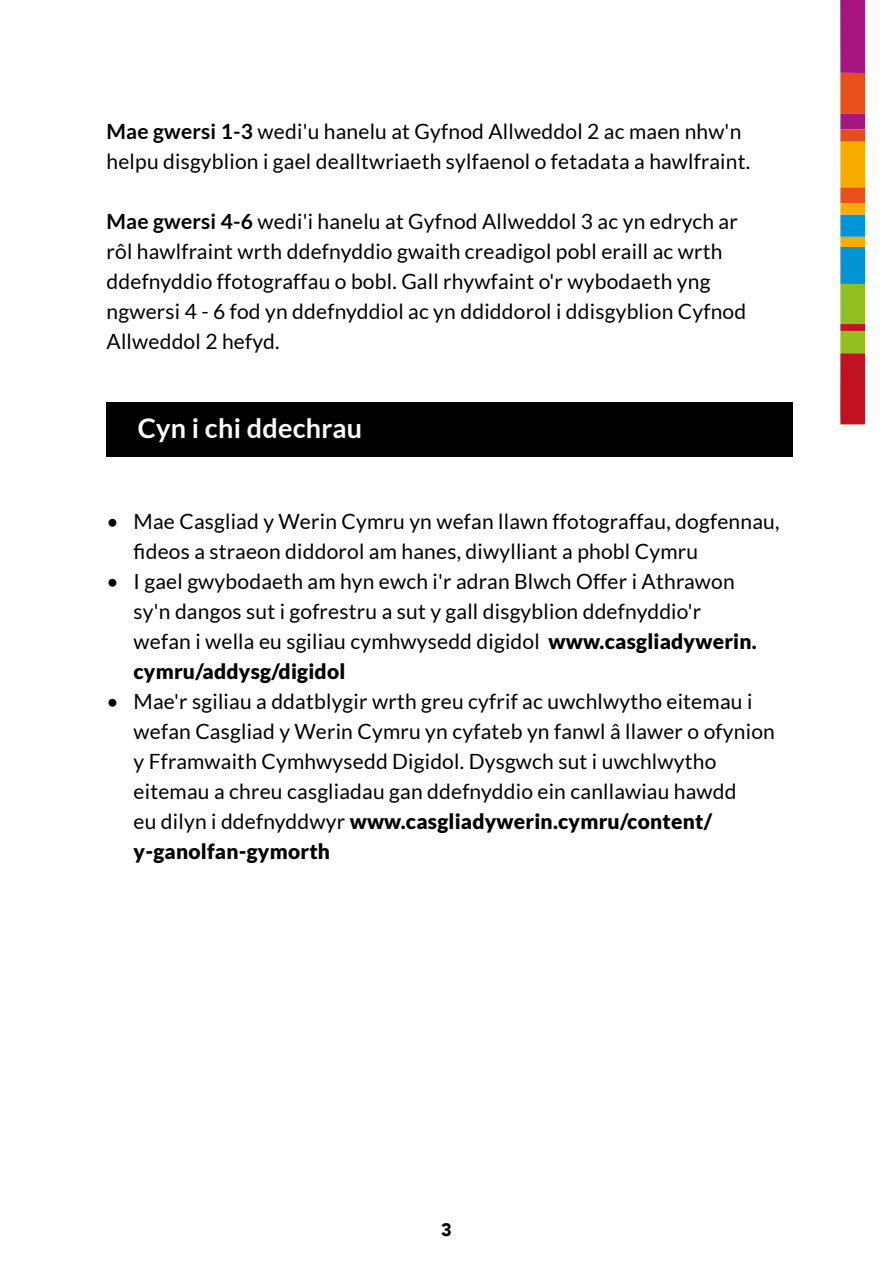
<style>
.page{position:relative;width:893px;height:1263px;background:#fff}
.page>*{position:absolute;margin:0;border:0;box-sizing:border-box;transform-origin:0 0}
.t1{font:700 27px "Lato";letter-spacing:.01em;color:#fff}
.t2{font:21px/30px "Lato";letter-spacing:.01em;color:#000}
.t3{font:900 18px "Avenir";color:#000}
.s1{font-weight:700}
.s2{font-weight:900}
</style>
<div class="page">
<svg style="left:841px;top:0;width:23px;height:425px;background:#a96148"></svg>
<div style="left:107px;top:402px;width:686px;height:54px;background:#000"></div>
<p class="t2" style="left:107px;top:116px;width:645px"><span class="s1">Mae gwersi 1-3</span> wedi'u hanelu at Gyfnod Allweddol 2 ac maen nhw'n helpu disgyblion i gael dealltwriaeth sylfaenol o fetadata a hawlfraint.</p>
<p class="t2" style="left:107px;top:206px;width:641px"><span class="s1">Mae gwersi 4-6</span> wedi'i hanelu at Gyfnod Allweddol 3 ac yn edrych ar rôl hawlfraint wrth ddefnyddio gwaith creadigol pobl eraill ac wrth ddefnyddio ffotograffau o bobl. Gall rhywfaint o'r wybodaeth yng ngwersi 4 - 6 fod yn ddefnyddiol ac yn ddiddorol i ddisgyblion Cyfnod Allweddol 2 hefyd.</p>
<p class="t1" style="left:138px;top:413px;width:226px">Cyn i chi ddechrau</p>
<p class="t2" style="left:134px;top:506px;width:647px;text-indent:-27px">• Mae Casgliad y Werin Cymru yn wefan llawn ffotograffau, dogfennau, fideos a straeon diddorol am hanes, diwylliant a phobl Cymru</p>
<p class="t2" style="left:134px;top:566px;width:625px;text-indent:-27px">• I gael gwybodaeth am hyn ewch i'r adran Blwch Offer i Athrawon sy'n dangos sut i gofrestru a sut y gall disgyblion ddefnyddio'r wefan i wella eu sgiliau cymhwysedd digidol <span class="s2">www.casgliadywerin. cymru/addysg/digidol</span></p>
<p class="t2" style="left:134px;top:686px;width:643px;text-indent:-27px">• Mae'r sgiliau a ddatblygir wrth greu cyfrif ac uwchlwytho eitemau i wefan Casgliad y Werin Cymru yn cyfateb yn fanwl â llawer o ofynion y Fframwaith Cymhwysedd Digidol. Dysgwch sut i uwchlwytho eitemau a chreu casgliadau gan ddefnyddio ein canllawiau hawdd<br>eu dilyn i ddefnyddwyr <span class="s2">www.casgliadywerin.cymru/content/ y-ganolfan-gymorth</span></p>
<p class="t3" style="left:441px;top:1214px;width:12px">3</p>
</div>
